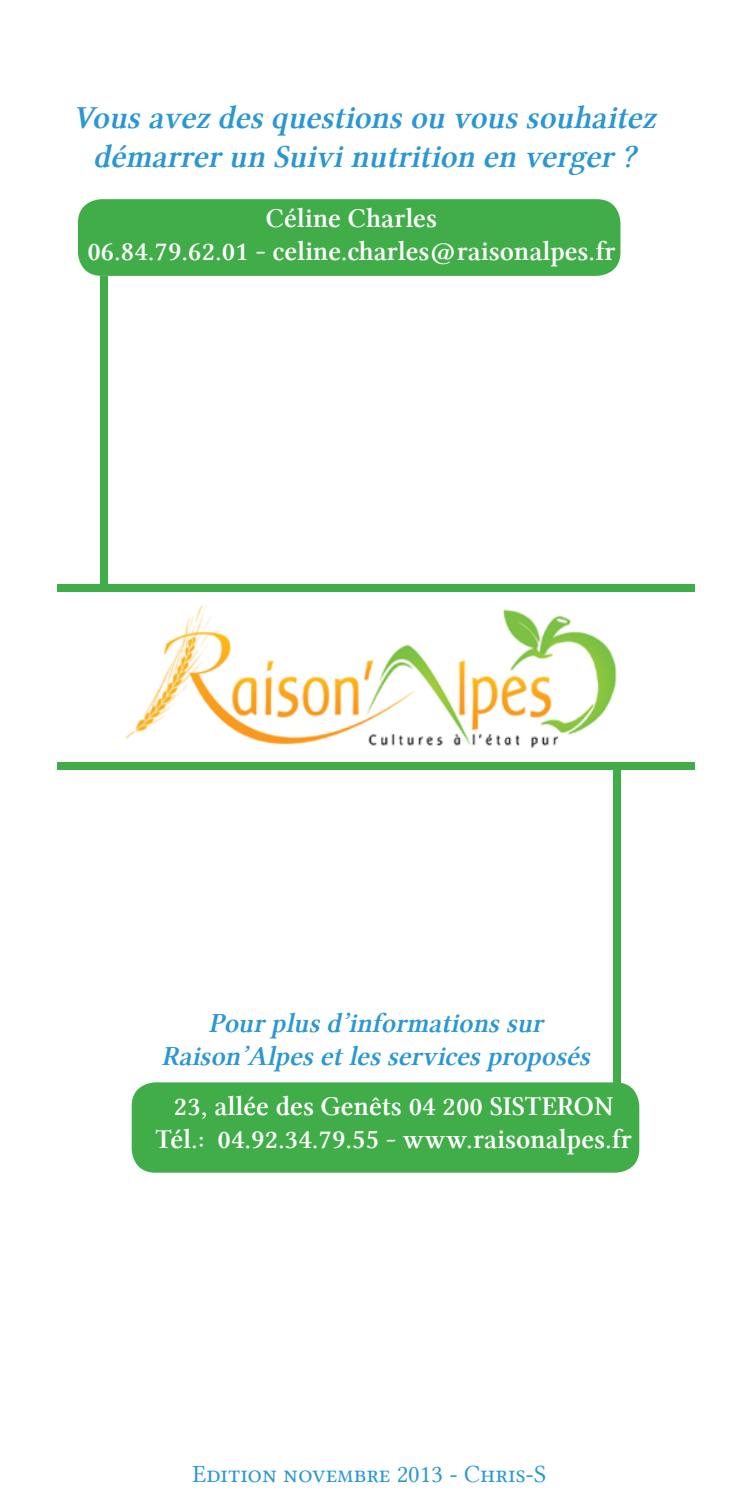
<style>
.page{position:relative;width:750px;height:1500px;background:#fff}
.page>*{position:absolute;margin:0;border:0;box-sizing:border-box;transform-origin:0 0}
.t1{font:32.5px/39px "Lin Libertine Slanted Z";color:#2a97d4;text-align:center}
.t2{font:27.5px/33px "Lin Libertine Z";color:#fff;text-align:center}
.t3{font:27.5px/33px "Lin Libertine Slanted Z";color:#2a97d4;text-align:center}
.t4{font:25px "Lin Libertine Capitals";color:#2a97d4}
</style>
<div class="page">
<div style="left:132px;top:1082px;width:507px;height:91px;background:#41ad49;border-radius:24px"></div>
<div style="left:58px;top:584px;width:637px;height:7px;background:#41ad49"></div>
<div style="left:58px;top:762px;width:637px;height:7px;background:#41ad49"></div>
<div style="left:613px;top:764px;width:7px;height:326px;background:#41ad49"></div>
<div style="left:101px;top:276px;width:7px;height:312px;background:#41ad49"></div>
<div style="left:78px;top:199px;width:542px;height:77px;background:#41ad49;border-radius:24px"></div>
<img style="left:125px;top:605px;width:492px;height:143px">
<p class="t1" style="left:73px;top:100px;width:584px">Vous avez des questions ou vous souhaitez démarrer un Suivi nutrition en verger ?</p>
<p class="t2" style="left:87px;top:202px;width:530px">Céline Charles<br>06.84.79.62.01 - celine.charles@raisonalpes.fr</p>
<p class="t3" style="left:162px;top:1007px;width:430px">Pour plus d’informations sur<br>Raison’Alpes et les services proposés</p>
<p class="t2" style="left:155px;top:1090px;width:478px">23, allée des Genêts 04 200 SISTERON<br>Tél.: 04.92.34.79.55 - www.raisonalpes.fr</p>
<p class="t4" style="left:193px;top:1460px;width:355px">Edition novembre 2013 - Chris-S</p>
</div>
